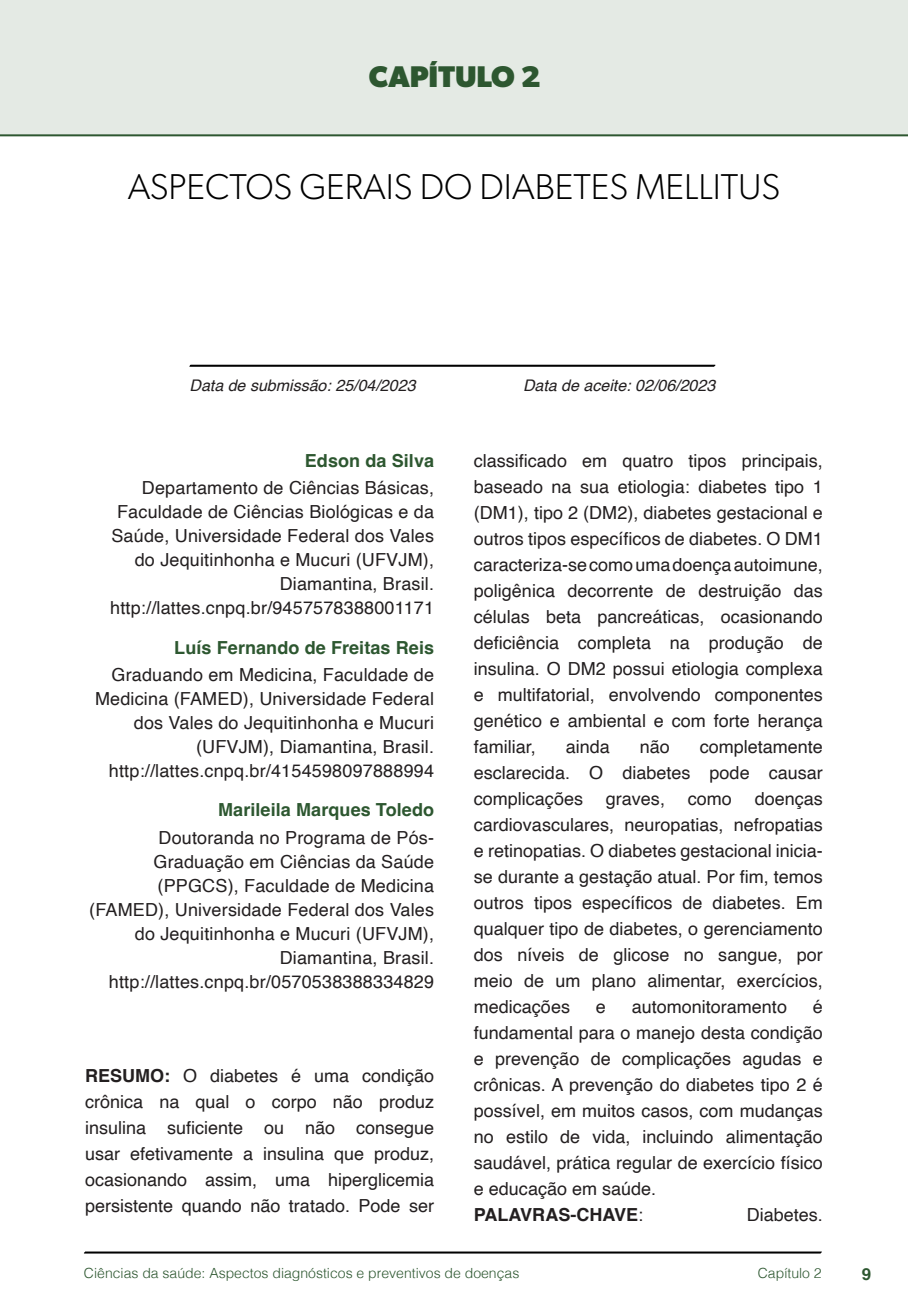
<style>
.page{position:relative;width:908px;height:1304px;background:#fff}
.page>*{position:absolute;margin:0;border:0;box-sizing:border-box;transform-origin:0 0}
.t1{font:300 36px "Gibson";color:#000}
.t2{font:700 30px "Gibson";color:#2d5730}
.t3{font:18px/26px "Helvetica";letter-spacing:.01em;color:#231f20;text-align:justify}
.t4{font:700 18px "Helvetica";letter-spacing:.005em;color:#2d5730}
.t5{font:700 16.8px "Helvetica";color:#2d5730}
.t6{font:italic 16px "Helvetica";color:#231f20}
.t7{font:300 14px "Helvetica";color:#2d5730}
.s1{font-weight:700}
</style>
<div class="page">
<svg style="left:84px;top:1251px;width:737px;height:3px;background:#515151"></svg>
<svg style="left:189px;top:364px;width:526px;height:3px;background:#4f4f4f"></svg>
<div style="left:0;top:0;width:907px;height:136px;background:#e4eae4"></div>
<div style="left:44px;top:72px;width:68px;height:61px;background:#e4eae4"></div>
<h2 class="t2" style="left:369px;top:58px;width:173px">CAPÍTULO 2</h2>
<h1 class="t1" style="left:128px;top:165px;width:653px">ASPECTOS GERAIS DO DIABETES MELLITUS</h1>
<p class="t6" style="left:189px;top:373px;width:227px">Data de submissão: 25/04/2023</p>
<p class="t6" style="left:523px;top:373px;width:194px">Data de aceite: 02/06/2023</p>
<p class="t4" style="left:304px;top:450px;width:131px">Edson da Silva</p>
<p class="t3" style="left:110px;top:477px;width:325px;line-height:24px;text-align:right">Departamento de Ciências Básicas, Faculdade de Ciências Biológicas e da Saúde, Universidade Federal dos Vales do Jequitinhonha e Mucuri (UFVJM), Diamantina, Brasil. http://lattes.cnpq.br/9457578388001171</p>
<p class="t4" style="left:174px;top:636px;width:261px">Luís Fernando de Freitas Reis</p>
<p class="t3" style="left:95px;top:663px;width:340px;line-height:24px;text-align:right">Graduando em Medicina, Faculdade de Medicina (FAMED), Universidade Federal dos Vales do Jequitinhonha e Mucuri (UFVJM), Diamantina, Brasil. http://lattes.cnpq.br/4154598097888994</p>
<p class="t4" style="left:218px;top:799px;width:217px">Marileila Marques Toledo</p>
<p class="t3" style="left:89px;top:826px;width:346px;line-height:24px;text-align:right">Doutoranda no Programa de Pós-Graduação em Ciências da Saúde (PPGCS), Faculdade de Medicina (FAMED), Universidade Federal dos Vales do Jequitinhonha e Mucuri (UFVJM), Diamantina, Brasil. http://lattes.cnpq.br/0570538388334829</p>
<p class="t3" style="left:85px;top:1063px;width:350px"><span class="s1">RESUMO:</span> O diabetes é uma condição crônica na qual o corpo não produz insulina suficiente ou não consegue usar efetivamente a insulina que produz, ocasionando assim, uma hiperglicemia persistente quando não tratado. Pode ser</p>
<p class="t3" style="left:473px;top:448px;width:350px">classificado em quatro tipos principais, baseado na sua etiologia: diabetes tipo 1 (DM1), tipo 2 (DM2), diabetes gestacional e outros tipos específicos de diabetes. O DM1 caracteriza-se como uma doença autoimune, poligênica decorrente de destruição das células beta pancreáticas, ocasionando deficiência completa na produção de insulina. O DM2 possui etiologia complexa e multifatorial, envolvendo componentes genético e ambiental e com forte herança familiar,</p>
<p class="t3" style="left:565px;top:734px;width:46px">ainda</p>
<p class="t3" style="left:639px;top:734px;width:32px">não</p>
<p class="t3" style="left:473px;top:734px;width:350px;text-indent:226px">completamente esclarecida. O diabetes pode causar complicações</p>
<p class="t3" style="left:473px;top:786px;width:350px;text-indent:281px">doenças cardiovasculares, neuropatias, nefropatias e retinopatias. O diabetes gestacional inicia&shy;se durante a gestação atual. Por fim, temos outros tipos específicos de diabetes. Em qualquer tipo de diabetes, o gerenciamento dos níveis de glicose no sangue, por meio de um plano alimentar, exercícios, medicações</p>
<p class="t3" style="left:605px;top:786px;width:61px">graves,</p>
<p class="t3" style="left:687px;top:786px;width:46px">como</p>
<p class="t3" style="left:473px;top:994px;width:350px;text-align:left;text-indent:339px">é fundamental para o manejo desta condição e prevenção de complicações agudas e crônicas. A prevenção do diabetes tipo 2 é possível, em muitos casos, com mudanças no estilo de vida, incluindo alimentação saudável, prática regular de exercício físico e educação em saúde.<br><span class="s1">PALAVRAS-CHAVE</span>:</p>
<p class="t3" style="left:595px;top:994px;width:12px">e</p>
<p class="t3" style="left:631px;top:994px;width:157px">automonitoramento</p>
<p class="t3" style="left:746px;top:1202px;width:78px">Diabetes.</p>
<p class="t7" style="left:84px;top:1261px;width:436px">Ciências da saúde: Aspectos diagnósticos e preventivos de doenças</p>
<p class="t7" style="left:757px;top:1261px;width:65px">Capítulo 2</p>
<p class="t5" style="left:861px;top:1264px;width:11px">9</p>
</div>
